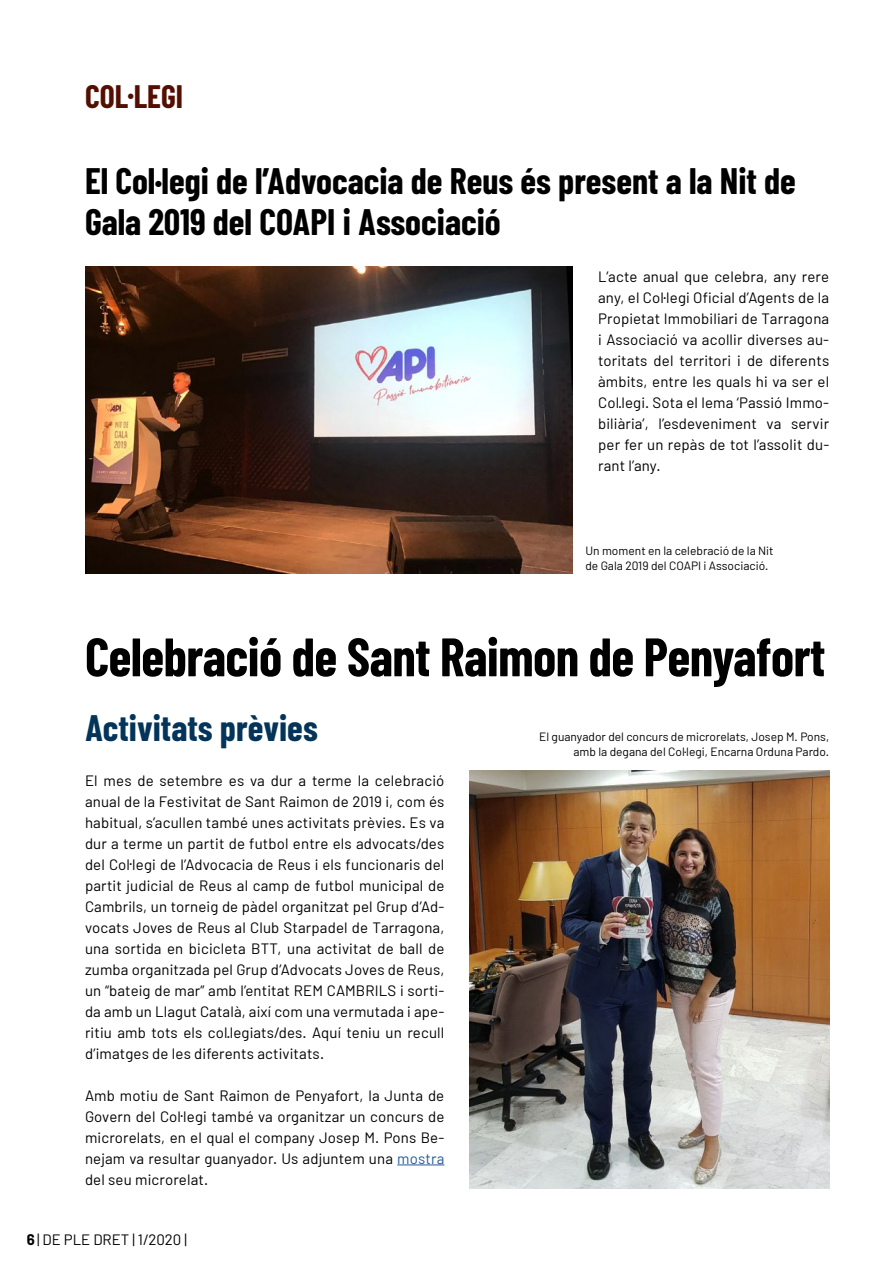
<style>
.page{position:relative;width:893px;height:1263px;background:#fff}
.page>*{position:absolute;margin:0;border:0;box-sizing:border-box;transform-origin:0 0}
.t1{font:700 54px "Barlow Condensed";letter-spacing:-.01em;color:#000}
.t2{font:700 36px/40.5px "Barlow Condensed";color:#000}
.t3{font:700 36px "Barlow Condensed";color:#04345a}
.t4{font:700 31.65px "Barlow Condensed";color:#530f02}
.t5{font:15px/21px "Barlow";letter-spacing:.01em;color:#000;text-align:justify}
.t6{font:12px/15px "Barlow";color:#000}
.s1{color:#275b9b}
.s2{font-weight:700}
</style>
<div class="page">
<hr style="left:397px;top:1164px;width:47px;height:1px;background:#275b9b">
<img style="left:85px;top:267px;width:488px;height:306px">
<img style="left:470px;top:771px;width:359px;height:417px">
<h3 class="t4" style="left:85px;top:77px;width:100px">COL·LEGI</h3>
<h2 class="t2" style="left:85px;top:160px;width:712px">El Col·legi de l’Advocacia de Reus és present a la Nit de<br>Gala 2019 del COAPI i Associació</h2>
<p class="t5" style="left:598px;top:266px;width:233px">L’acte anual que celebra, any rere any, el Col·legi Oficial d’Agents de la Propietat Immobiliari de Tarragona i Associació va acollir diverses au&shy;toritats del territori i de diferents àmbits, entre les quals hi va ser el Col·legi. Sota el lema ‘Passió Immo&shy;biliària’, l’esdeveniment va servir per fer un repàs de tot l’assolit du&shy;rant l’any.</p>
<p class="t6" style="left:585px;top:543px;width:190px">Un moment en la celebració de la Nit de Gala 2019 del COAPI i Associació.</p>
<h1 class="t1" style="left:85px;top:623px;width:742px">Celebració de Sant Raimon de Penyafort</h1>
<h2 class="t3" style="left:85px;top:705px;width:234px">Activitats prèvies</h2>
<p class="t5" style="left:85px;top:769px;width:361px">El mes de setembre es va dur a terme la celebració anual de la Festivitat de Sant Raimon de 2019 i, com és habitual, s’acullen també unes activitats prèvies. Es va dur a terme un partit de futbol entre els advocats/des del Col·legi de l’Advocacia de Reus i els funcionaris del partit judicial de Reus al camp de futbol municipal de Cambrils, un torneig de pàdel organitzat pel Grup d’Ad&shy;vocats Joves de Reus al Club Starpadel de Tarragona, una sortida en bicicleta BTT, una activitat de ball de zumba organitzada pel Grup d’Advocats Joves de Reus, un “bateig de mar” amb l’entitat REM CAMBRILS i sorti&shy;da amb un Llagut Català, així com una vermutada i ape&shy;ritiu amb tots els col·legiats/des. Aquí teniu un recull d’imatges de les diferents activitats.</p>
<p class="t5" style="left:85px;top:1084px;width:361px">Amb motiu de Sant Raimon de Penyafort, la Junta de Govern del Col·legi també va organitzar un concurs de microrelats, en el qual el company Josep M. Pons Be&shy;nejam va resultar guanyador. Us adjuntem una <span class="s1">mostra </span>del seu microrelat.</p>
<p class="t5" style="left:27px;top:1228px;width:162px"><span class="s2">6</span> | DE PLE DRET | 1/2020 |</p>
<p class="t6" style="left:539px;top:729px;width:291px;text-align:right">El guanyador del concurs de microrelats, Josep M. Pons, amb la degana del Col·legi, Encarna Orduna Pardo.</p>
</div>
